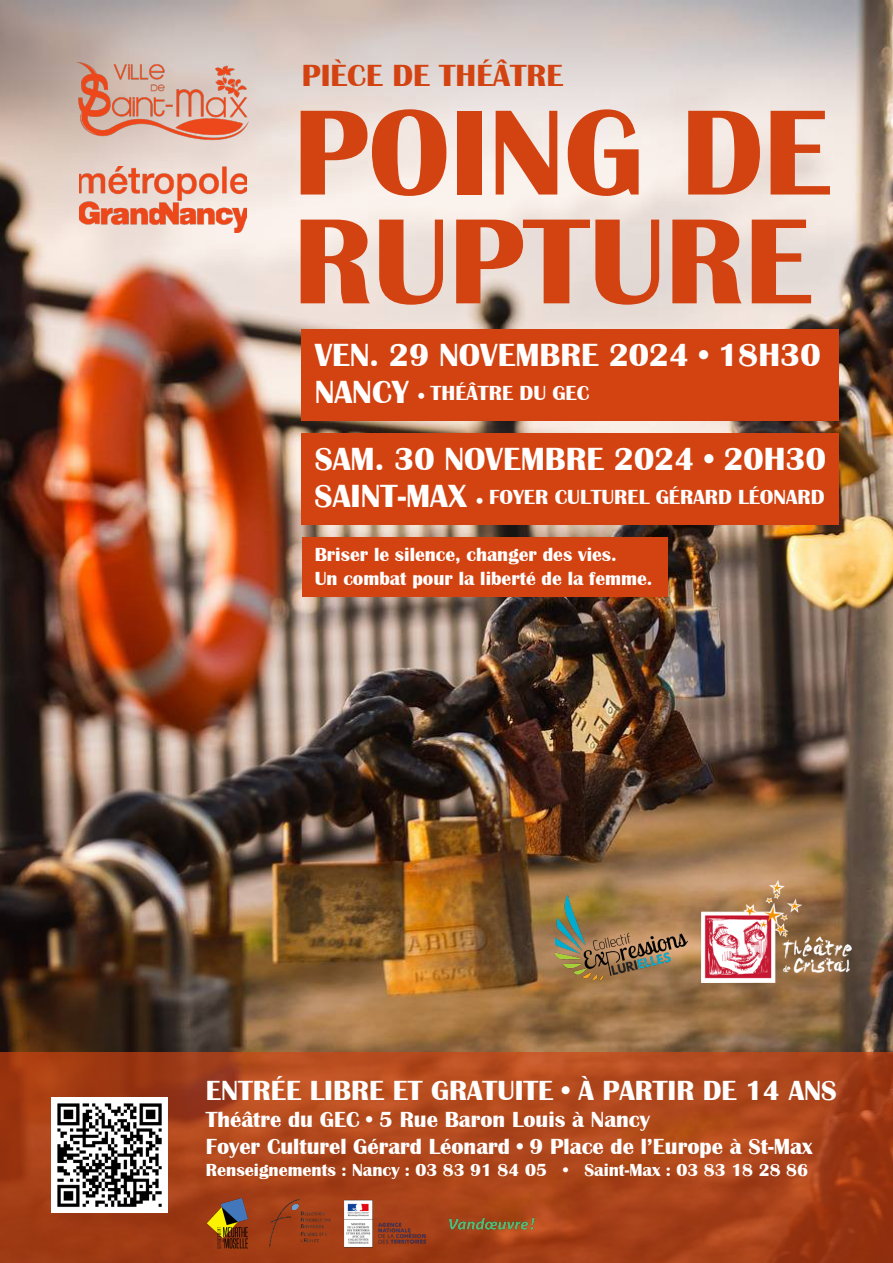
<style>
.page{position:relative;width:893px;height:1263px;background:#fff}
.page>*{position:absolute;margin:0;border:0;box-sizing:border-box;transform-origin:0 0}
.t1{font:700 125.7px/108.8px "Britannic";color:#d34311}
.t2{font:700 33px "Britannic";color:#fff}
.t3{font:700 31.5px "Britannic";color:#d34311}
.t4{font:700 28.5px "Britannic";color:#fff}
.t5{font:700 22.5px/27px "Britannic";color:#fff}
.t6{font:700 21px "Britannic";color:#fff}
.t7{font:700 19.5px/23.4px "Britannic";color:#fff}
.t8{font:700 18px "Britannic";color:#fff}
.s1{font-size:33px}
</style>
<div class="page">
<img style="left:0;top:0;width:893px;height:1052px">
<svg style="left:0;top:1052px;width:893px;height:211px;background:#aa431a"></svg>
<img style="left:555px;top:889px;width:132px;height:97px">
<img style="left:206px;top:1195px;width:44px;height:57px">
<img style="left:266px;top:1199px;width:67px;height:52px">
<img style="left:345px;top:1200px;width:82px;height:48px">
<img style="left:443px;top:1210px;width:98px;height:33px">
<img style="left:73px;top:50px;width:183px;height:103px">
<img style="left:701px;top:880px;width:150px;height:103px">
<div style="left:302px;top:434px;width:537px;height:91px;background:#d34311"></div>
<img style="left:52px;top:1097px;width:115px;height:115px">
<div style="left:302px;top:538px;width:365px;height:59px;background:#d34311"></div>
<div style="left:302px;top:330px;width:537px;height:91px;background:#d34311"></div>
<img style="left:80px;top:166px;width:166px;height:67px">
<h3 class="t3" style="left:302px;top:58px;width:263px">PIÈCE DE THÉÂTRE</h3>
<h1 class="t1" style="left:293px;top:100px;width:538px">POING DE<br>RUPTURE</h1>
<h2 class="t2" style="left:315px;top:336px;width:507px">VEN. 29 NOVEMBRE 2024 • 18H30</h2>
<p class="t6" style="left:315px;top:382px;width:276px"><span class="s1">NANCY</span> • THÉÂTRE DU GEC</p>
<h2 class="t2" style="left:315px;top:440px;width:513px">SAM. 30 NOVEMBRE 2024 • 20H30</h2>
<p class="t6" style="left:315px;top:486px;width:511px"><span class="s1">SAINT-MAX</span> • FOYER CULTUREL GÉRARD LÉONARD</p>
<p class="t7" style="left:315px;top:543px;width:339px">Briser le silence, changer des vies.<br>Un combat pour la liberté de la femme.</p>
<p class="t4" style="left:206px;top:1074px;width:632px">ENTRÉE LIBRE ET GRATUITE • À PARTIR DE 14 ANS</p>
<p class="t5" style="left:206px;top:1106px;width:608px">Théâtre du GEC • 5 Rue Baron Louis à Nancy<br>Foyer Culturel Gérard Léonard • 9 Place de l’Europe à St-Max</p>
<p class="t8" style="left:206px;top:1159px;width:604px">Renseignements : Nancy : 03 83 91 84 05 • Saint-Max : 03 83 18 28 86</p>
</div>
